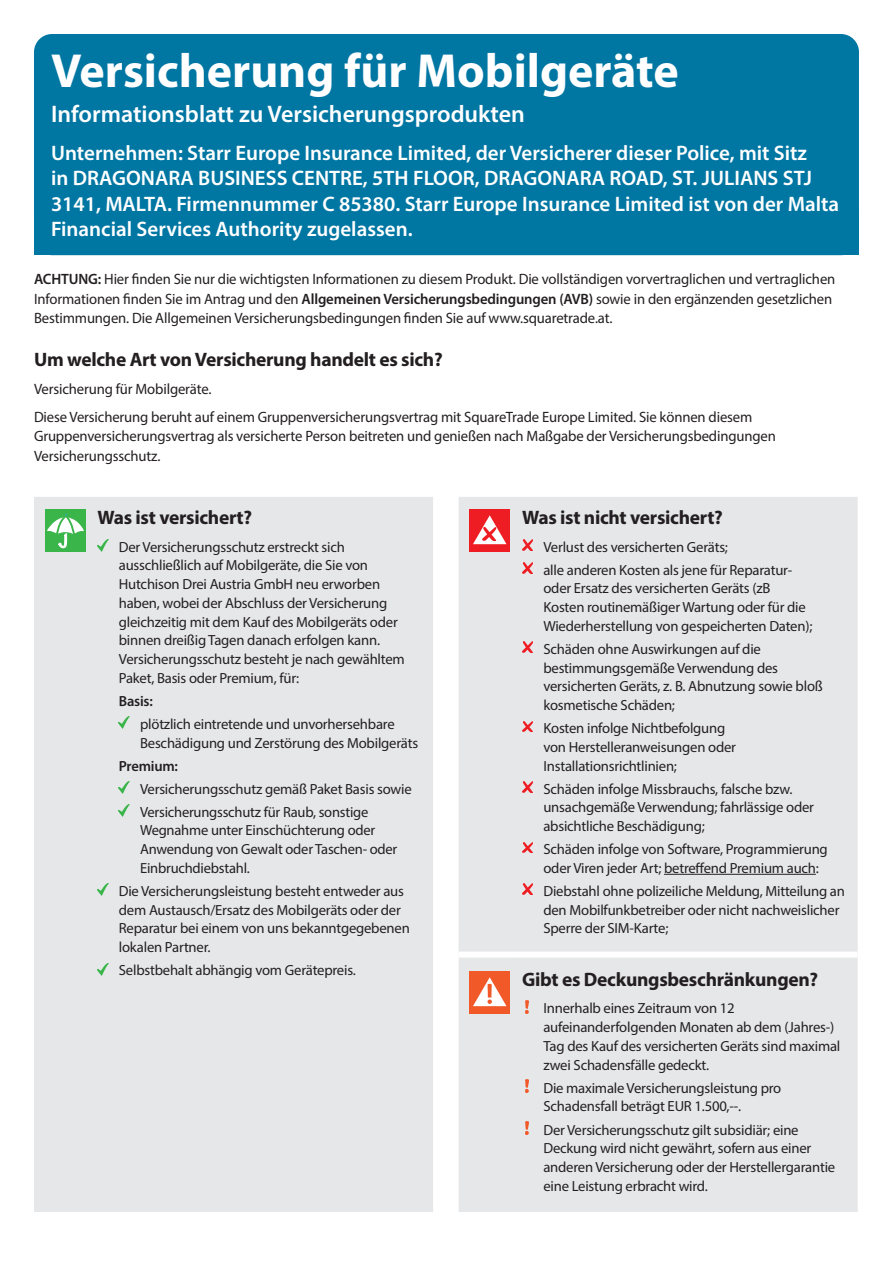
<style>
.page{position:relative;width:893px;height:1263px;background:#fff}
.page>*{position:absolute;margin:0;border:0;box-sizing:border-box;transform-origin:0 0}
.Form_title{font:700 48px "Myriad Pro";color:#fff}
.Form_sub_title{font:600 24px "Myriad Pro";color:#fff}
.Company_Product_head{font:600 21px/25.2px "Myriad Pro";color:#fff}
.Cover_subhead{font:700 19.5px "Myriad Pro";letter-spacing:-.015em;color:#231f20}
.Form_intro{font:15px/19.5px "Myriad Pro";letter-spacing:-.01em;color:#231f20}
.Covered_bullets{font:14.7px/18.8px "Myriad Pro";letter-spacing:-.015em;color:#231f20}
.Covered_bullets-2{font:600 14.7px "Myriad Pro";letter-spacing:-.015em;color:#231f20}
.s1{font-weight:600}
</style>
<div class="page">
<div style="left:34px;top:34px;width:825px;height:221px;background:#0076a3;border-radius:18px"></div>
<div style="left:34px;top:497px;width:824px;height:715px;background:#e6e7e9"></div>
<div style="left:459px;top:951px;width:59px;height:6px;background:#fff"></div>
<div style="left:518px;top:951px;width:340px;height:6px;background:#fff"></div>
<div style="left:433px;top:956px;width:26px;height:6px;background:#fff"></div>
<div style="left:45px;top:510px;width:41px;height:42px;background:#3ab54a"></div>
<svg style="left:47px;top:513px;width:37px;height:35px"></svg>
<svg style="left:98px;top:540px;width:10px;height:11px"></svg>
<svg style="left:119px;top:717px;width:11px;height:12px"></svg>
<svg style="left:119px;top:782px;width:11px;height:11px"></svg>
<svg style="left:119px;top:805px;width:11px;height:11px"></svg>
<svg style="left:98px;top:884px;width:10px;height:12px"></svg>
<svg style="left:98px;top:963px;width:10px;height:12px"></svg>
<div style="left:469px;top:510px;width:41px;height:42px;background:#ee1d23"></div>
<svg style="left:473px;top:515px;width:33px;height:29px"></svg>
<hr style="left:664px;top:874px;width:152px;height:1px;background:#231f20">
<svg style="left:522px;top:540px;width:11px;height:10px"></svg>
<svg style="left:522px;top:563px;width:11px;height:10px"></svg>
<svg style="left:522px;top:642px;width:11px;height:11px"></svg>
<svg style="left:522px;top:721px;width:11px;height:11px"></svg>
<svg style="left:522px;top:782px;width:11px;height:10px"></svg>
<svg style="left:522px;top:842px;width:11px;height:11px"></svg>
<svg style="left:522px;top:884px;width:11px;height:11px"></svg>
<div style="left:469px;top:971px;width:41px;height:43px;background:#f15929"></div>
<svg style="left:473px;top:977px;width:33px;height:29px"></svg>
<svg style="left:525px;top:1000px;width:4px;height:13px"></svg>
<img style="left:525px;top:1079px;width:4px;height:14px">
<svg style="left:525px;top:1121px;width:4px;height:13px"></svg>
<p class="Form_title" style="left:51px;top:40px;width:629px">Versicherung für Mobilgeräte</p>
<p class="Form_sub_title" style="left:51px;top:99px;width:475px">Informationsblatt zu Versicherungsprodukten</p>
<p class="Company_Product_head" style="left:51px;top:140px;width:790px">Unternehmen: Starr Europe Insurance Limited, der Versicherer dieser Police, mit Sitz<br>in DRAGONARA BUSINESS CENTRE, 5TH FLOOR, DRAGONARA ROAD, ST. JULIANS STJ 3141, MALTA. Firmennummer C 85380. Starr Europe Insurance Limited ist von der Malta Financial Services Authority zugelassen.</p>
<p class="Form_intro" style="left:34px;top:269px;width:803px"><span class="s1">ACHTUNG:</span> Hier finden Sie nur die wichtigsten Informationen zu diesem Produkt. Die vollständigen vorvertraglichen und vertraglichen<br>Informationen finden Sie im Antrag und den <span class="s1">Allgemeinen Versicherungsbedingungen (AVB)</span> sowie in den ergänzenden gesetzlichen<br>Bestimmungen. Die Allgemeinen Versicherungsbedingungen finden Sie auf www.squaretrade.at.</p>
<p class="Cover_subhead" style="left:34px;top:346px;width:410px">Um welche Art von Versicherung handelt es sich?</p>
<p class="Form_intro" style="left:34px;top:379px;width:179px">Versicherung für Mobilgeräte.</p>
<p class="Form_intro" style="left:34px;top:407px;width:743px">Diese Versicherung beruht auf einem Gruppenversicherungsvertrag mit SquareTrade Europe Limited. Sie können diesem<br>Gruppenversicherungsvertrag als versicherte Person beitreten und genießen nach Maßgabe der Versicherungsbedingungen<br>Versicherungsschutz.</p>
<p class="Cover_subhead" style="left:98px;top:505px;width:156px">Was ist versichert?</p>
<p class="Covered_bullets" style="left:119px;top:537px;width:287px">Der Versicherungsschutz erstreckt sich ausschließlich auf Mobilgeräte, die Sie von Hutchison Drei Austria GmbH neu erworben haben, wobei der Abschluss der Versicherung gleichzeitig mit dem Kauf des Mobilgeräts oder binnen dreißig Tagen danach erfolgen kann.<br>Versicherungsschutz besteht je nach gewähltem Paket, Basis oder Premium, für:</p>
<p class="Covered_bullets-2" style="left:119px;top:691px;width:36px">Basis:</p>
<p class="Covered_bullets" style="left:140px;top:714px;width:280px">plötzlich eintretende und unvorhersehbare<br>Beschädigung und Zerstörung des Mobilgeräts</p>
<p class="Covered_bullets-2" style="left:119px;top:756px;width:61px">Premium:</p>
<p class="Covered_bullets" style="left:140px;top:779px;width:273px">Versicherungsschutz gemäß Paket Basis sowie</p>
<p class="Covered_bullets" style="left:140px;top:802px;width:259px">Versicherungsschutz für Raub, sonstige Wegnahme unter Einschüchterung oder Anwendung von Gewalt oder Taschen- oder Einbruchdiebstahl.</p>
<p class="Covered_bullets" style="left:119px;top:881px;width:292px">Die Versicherungsleistung besteht entweder aus dem Austausch/Ersatz des Mobilgeräts oder der Reparatur bei einem von uns bekanntgegebenen lokalen Partner.</p>
<p class="Covered_bullets" style="left:119px;top:960px;width:238px">Selbstbehalt abhängig vom Gerätepreis.</p>
<p class="Cover_subhead" style="left:522px;top:505px;width:202px">Was ist nicht versichert?</p>
<p class="Covered_bullets" style="left:543px;top:537px;width:186px">Verlust des versicherten Geräts;</p>
<p class="Covered_bullets" style="left:543px;top:560px;width:270px">alle anderen Kosten als jene für Reparatur&shy;oder Ersatz des versicherten Geräts (zB Kosten routinemäßiger Wartung oder für die Wiederherstellung von gespeicherten Daten);</p>
<p class="Covered_bullets" style="left:543px;top:639px;width:281px">Schäden ohne Auswirkungen auf die bestimmungsgemäße Verwendung des versicherten Geräts, z. B. Abnutzung sowie bloß kosmetische Schäden;</p>
<p class="Covered_bullets" style="left:543px;top:718px;width:194px">Kosten infolge Nichtbefolgung von Herstelleranweisungen oder<br>Installationsrichtlinien;</p>
<p class="Covered_bullets" style="left:543px;top:779px;width:272px">Schäden infolge Missbrauchs, falsche bzw. unsachgemäße Verwendung; fahrlässige oder absichtliche Beschädigung;</p>
<p class="Covered_bullets" style="left:543px;top:839px;width:286px">Schäden infolge von Software, Programmierung oder Viren jeder Art; betreffend Premium auch:</p>
<p class="Covered_bullets" style="left:543px;top:881px;width:303px">Diebstahl ohne polizeiliche Meldung, Mitteilung an den Mobilfunkbetreiber oder nicht nachweislicher<br>Sperre der SIM-Karte;</p>
<p class="Cover_subhead" style="left:522px;top:967px;width:298px">Gibt es Deckungsbeschränkungen?</p>
<p class="Covered_bullets" style="left:543px;top:999px;width:298px">Innerhalb eines Zeitraum von 12 aufeinanderfolgenden Monaten ab dem (Jahres-)<br>Tag des Kauf des versicherten Geräts sind maximal zwei Schadensfälle gedeckt.</p>
<p class="Covered_bullets" style="left:543px;top:1078px;width:239px">Die maximale Versicherungsleistung pro<br>Schadensfall beträgt EUR 1.500,--.</p>
<p class="Covered_bullets" style="left:543px;top:1120px;width:293px">Der Versicherungsschutz gilt subsidiär; eine Deckung wird nicht gewährt, sofern aus einer anderen Versicherung oder der Herstellergarantie eine Leistung erbracht wird.</p>
</div>
